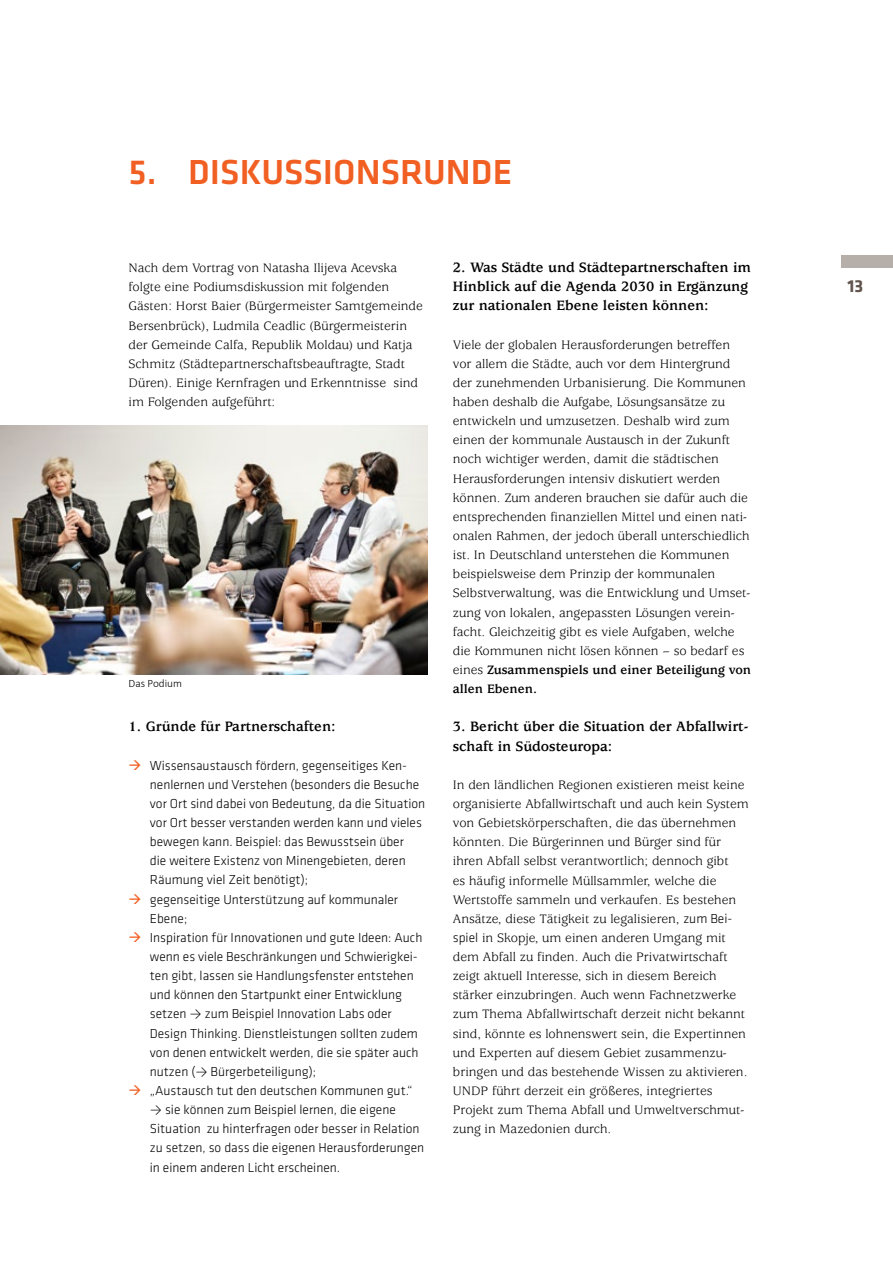
<style>
.page{position:relative;width:893px;height:1263px;background:#fff}
.page>*{position:absolute;margin:0;border:0;box-sizing:border-box;transform-origin:0 0}
.t1{font:500 36px "Klavika Basic";color:#f15f22}
.t2{font:700 18px "Klavika Basic";color:#61544d}
.Absatzüberschrift{font:700 15px/19.2px "Usherwood Std";color:#000}
.t3{font:13.5px/19.2px "Usherwood Std";color:#000}
.t4{font:300 13.5px/19.2px "Klavika Basic";color:#000}
.t5{font:300 11.25px "Calibri";color:#000}
.s1{font-family:"Calibri"}
.s2{font-weight:700}
.s3{font-family:"Klavika Basic";font-weight:300}
</style>
<div class="page">
<div style="left:842px;top:255px;width:51px;height:13px;background:#b6afa9"></div>
<img style="left:0;top:425px;width:428px;height:249px">
<h1 class="t1" style="left:129px;top:148px;width:385px">5. DISKUSSIONSRUNDE</h1>
<p class="t3" style="left:129px;top:259px;width:296px">Nach dem Vortrag von Natasha Ilijeva Acevska folgte eine Podiumsdiskussion mit folgenden Gästen: Horst Baier (Bürgermeister Samtgemeinde Bersenbrück), Ludmila Ceadlic (Bürgermeisterin der Gemeinde Calfa, Republik Moldau) und Katja Schmitz (Städtepartnerschaftsbeauftragte, Stadt Düren). Einige Kernfragen und Erkenntnisse sind im Folgenden aufgeführt:</p>
<p class="t5" style="left:129px;top:676px;width:55px">Das Podium</p>
<p class="Absatzüberschrift" style="left:129px;top:717px;width:208px">1. Gründe für Partnerschaften:</p>
<p class="t4" style="left:150px;top:755px;width:277px">Wissensaustausch fördern, gegenseitiges Ken&shy;nenlernen und Verstehen (besonders die Besuche vor Ort sind dabei von Bedeutung, da die Situation vor Ort besser verstanden werden kann und vieles bewegen kann. Beispiel: das Bewusstsein über<br>die weitere Existenz von Minengebieten, deren Räumung viel Zeit benötigt);</p>
<p class="t4" style="left:150px;top:889px;width:250px">gegenseitige Unterstützung auf kommunaler<br>Ebene;</p>
<p class="t4" style="left:150px;top:928px;width:274px">Inspiration für Innovationen und gute Ideen: Auch wenn es viele Beschränkungen und Schwierigkei&shy;ten gibt, lassen sie Handlungsfenster entstehen und können den Startpunkt einer Entwicklung setzen <span class="s1">→</span> zum Beispiel Innovation Labs oder Design Thinking. Dienstleistungen sollten zudem von denen entwickelt werden, die sie später auch nutzen (<span class="s1">→</span> Bürgerbeteiligung);</p>
<p class="t4" style="left:150px;top:1081px;width:264px">„Austausch tut den deutschen Kommunen gut.“</p>
<p class="t4" style="left:150px;top:1100px;width:276px"><span class="s1">→</span> sie können zum Beispiel lernen, die eigene Situation zu hinterfragen oder besser in Relation zu setzen, so dass die eigenen Herausforderungen in einem anderen Licht erscheinen.</p>
<p class="Absatzüberschrift" style="left:453px;top:258px;width:300px">2. Was Städte und Städtepartnerschaften im<br>Hinblick auf die Agenda 2030 in Ergänzung zur nationalen Ebene leisten können:</p>
<p class="t3" style="left:453px;top:335px;width:300px">Viele der globalen Herausforderungen betreffen vor allem die Städte, auch vor dem Hintergrund der zunehmenden Urbanisierung. Die Kommunen haben deshalb die Aufgabe, Lösungsansätze zu entwickeln und umzusetzen. Deshalb wird zum einen der kommunale Austausch in der Zukunft noch wichtiger werden, damit die städtischen Herausforderungen intensiv diskutiert werden können. Zum anderen brauchen sie dafür auch die entsprechenden finanziellen Mittel und einen nati&shy;onalen Rahmen, der jedoch überall unterschiedlich ist. In Deutschland unterstehen die Kommunen beispielsweise dem Prinzip der kommunalen Selbstverwaltung, was die Entwicklung und Umset&shy;zung von lokalen, angepassten Lösungen verein&shy;facht. Gleichzeitig gibt es viele Aufgaben, welche die Kommunen nicht lösen können – so bedarf es eines <span class="s2">Zusammenspiels und einer Beteiligung von allen Ebenen.</span></p>
<p class="Absatzüberschrift" style="left:453px;top:717px;width:297px">3. Bericht über die Situation der Abfallwirt&shy;schaft in Südosteuropa:</p>
<p class="t3" style="left:453px;top:775px;width:298px">In den ländlichen Regionen existieren meist keine organisierte Abfallwirtschaft und auch kein System von Gebietskörperschaften, die das übernehmen könnten. Die Bürgerinnen und Bürger sind für ihren Abfall selbst verantwortlich; dennoch gibt<br>es häufig informelle Müllsammler, welche die Wertstoffe sammeln und verkaufen. Es bestehen Ansätze, diese Tätigkeit zu legalisieren, <span class="s3">zum Bei&shy;spiel</span> in Skopje, um einen anderen Umgang mit dem Abfall zu finden. Auch die Privatwirtschaft zeigt aktuell Interesse, sich in diesem Bereich stärker einzubringen. Auch wenn Fachnetzwerke zum Thema Abfallwirtschaft derzeit nicht bekannt sind, könnte es lohnenswert sein, die Expertinnen und Experten auf diesem Gebiet zusammenzu&shy;bringen und das bestehende Wissen zu aktivieren.<br>UNDP führt derzeit ein größeres, integriertes Projekt zum Thema Abfall und Umweltverschmut&shy;zung in Mazedonien durch.</p>
<h2 class="t2" style="left:847px;top:273px;width:17px">13</h2>
</div>
